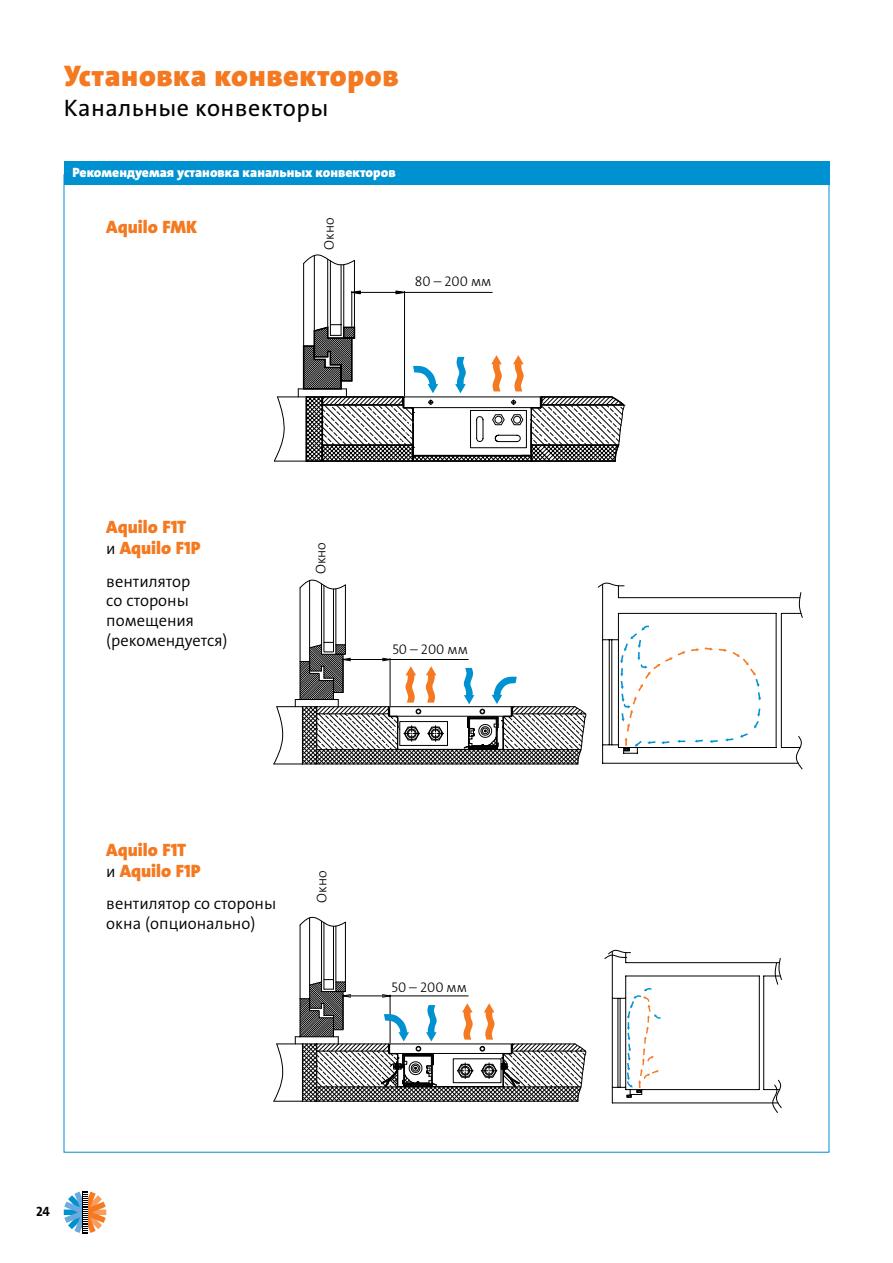
<style>
.page{position:relative;width:893px;height:1263px;background:#fff}
.page>*{position:absolute;margin:0;border:0;box-sizing:border-box;transform-origin:0 0}
.t1{font:900 30px "The Sans LP9";letter-spacing:.02em;color:#f47920}
.t2{font:24px "The Sans LP5 Plain";letter-spacing:.02em;color:#000}
.t3{font:900 18px/21px "The Sans LP9";color:#f47920}
.t4{font:16.5px/19.8px "The Sans LP4 Se Lig";color:#000}
.t5{font:14.1px "The Sans LP3 Lig";color:#000}
.t6{font:900 13.5px "The Sans LP9";color:#fff}
.t7{font:13.5px "The Sans LP7 Bld";color:#000}
.s1{font-family:"The Sans LP4 Se Lig";font-weight:400;font-size:16.5px;color:#000}
</style>
<div class="page">
<svg style="left:64px;top:1191px;width:42px;height:42px"></svg>
<div style="left:64px;top:162px;width:765px;height:23px;background:#0091d1"></div>
<svg style="left:303px;top:254px;width:52px;height:12px"></svg>
<hr style="left:352px;top:291px;width:1px;height:35px;background:#000">
<hr style="left:404px;top:291px;width:1px;height:105px;background:#000">
<hr style="left:360px;top:292px;width:36px;height:1px;background:#000">
<hr style="left:405px;top:292px;width:87px;height:1px;background:#000">
<svg style="left:351px;top:291px;width:10px;height:3px"></svg>
<svg style="left:396px;top:291px;width:8px;height:3px"></svg>
<hr style="left:341px;top:265px;width:1px;height:70px;background:#000">
<hr style="left:330px;top:261px;width:1px;height:74px;background:#000">
<hr style="left:327px;top:259px;width:1px;height:68px;background:#000">
<hr style="left:354px;top:260px;width:1px;height:67px;background:#000">
<hr style="left:343px;top:265px;width:1px;height:62px;background:#000">
<hr style="left:314px;top:255px;width:1px;height:76px;background:#000">
<hr style="left:303px;top:263px;width:1px;height:83px;background:#000">
<svg style="left:274px;top:324px;width:352px;height:138px"></svg>
<hr style="left:618px;top:613px;width:1px;height:134px;background:#000">
<hr style="left:776px;top:613px;width:1px;height:134px;background:#000">
<hr style="left:781px;top:613px;width:1px;height:134px;background:#000">
<hr style="left:602px;top:584px;width:1px;height:179px;background:#000">
<hr style="left:618px;top:747px;width:158px;height:1px;background:#000">
<hr style="left:618px;top:613px;width:158px;height:1px;background:#000">
<hr style="left:618px;top:597px;width:182px;height:1px;background:#000">
<hr style="left:603px;top:763px;width:195px;height:1px;background:#000">
<hr style="left:609px;top:640px;width:1px;height:105px;background:#000">
<hr style="left:611px;top:640px;width:1px;height:105px;background:#000">
<svg style="left:598px;top:583px;width:26px;height:15px"></svg>
<svg style="left:781px;top:592px;width:22px;height:26px"></svg>
<svg style="left:781px;top:736px;width:21px;height:33px"></svg>
<svg style="left:691px;top:648px;width:8px;height:3px"></svg>
<svg style="left:705px;top:647px;width:8px;height:4px"></svg>
<svg style="left:719px;top:649px;width:42px;height:51px"></svg>
<svg style="left:754px;top:708px;width:6px;height:20px"></svg>
<svg style="left:740px;top:733px;width:8px;height:4px"></svg>
<svg style="left:725px;top:738px;width:8px;height:3px"></svg>
<svg style="left:709px;top:740px;width:9px;height:3px"></svg>
<svg style="left:695px;top:739px;width:8px;height:4px"></svg>
<svg style="left:677px;top:740px;width:8px;height:3px"></svg>
<svg style="left:661px;top:741px;width:8px;height:3px"></svg>
<svg style="left:603px;top:737px;width:52px;height:17px"></svg>
<svg style="left:603px;top:626px;width:82px;height:105px"></svg>
<svg style="left:273px;top:580px;width:313px;height:184px"></svg>
<hr style="left:625px;top:976px;width:1px;height:113px;background:#000">
<hr style="left:759px;top:976px;width:1px;height:113px;background:#000">
<hr style="left:763px;top:976px;width:1px;height:113px;background:#000">
<hr style="left:612px;top:951px;width:1px;height:152px;background:#000">
<hr style="left:626px;top:1089px;width:133px;height:1px;background:#000">
<hr style="left:626px;top:976px;width:133px;height:1px;background:#000">
<hr style="left:626px;top:962px;width:153px;height:1px;background:#000">
<hr style="left:612px;top:1103px;width:166px;height:1px;background:#000">
<svg style="left:300px;top:917px;width:46px;height:9px"></svg>
<hr style="left:333px;top:926px;width:1px;height:63px;background:#000">
<hr style="left:323px;top:922px;width:1px;height:67px;background:#000">
<hr style="left:321px;top:921px;width:1px;height:61px;background:#000">
<hr style="left:345px;top:922px;width:1px;height:60px;background:#000">
<hr style="left:335px;top:926px;width:1px;height:56px;background:#000">
<hr style="left:309px;top:918px;width:1px;height:67px;background:#000">
<hr style="left:300px;top:925px;width:1px;height:74px;background:#000">
<svg style="left:604px;top:950px;width:27px;height:13px"></svg>
<svg style="left:764px;top:958px;width:18px;height:26px"></svg>
<svg style="left:764px;top:1080px;width:17px;height:33px"></svg>
<svg style="left:612px;top:988px;width:49px;height:109px"></svg>
<svg style="left:274px;top:979px;width:312px;height:123px"></svg>
<h1 class="t1" style="left:64px;top:57px;width:336px">Установка конвекторов</h1>
<h2 class="t2" style="left:64px;top:92px;width:266px">Канальные конвекторы</h2>
<p class="t6" style="left:72px;top:163px;width:325px">Рекомендуемая установка канальных конвекторов</p>
<p class="t5" style="left:321px;top:250px;width:34px;rotate:-90deg">Окно</p>
<p class="t3" style="left:106px;top:216px;width:92px">Aquilo FMK</p>
<p class="t5" style="left:415px;top:272px;width:78px">80 – 200 мм</p>
<p class="t3" style="left:106px;top:517px;width:96px">Aquilo F1T<br><span class="s1">и</span> Aquilo F1P</p>
<p class="t4" style="left:106px;top:571px;width:123px">вентилятор<br>со стороны помещения (рекомендуется)</p>
<p class="t5" style="left:312px;top:574px;width:34px;rotate:-90deg">Окно</p>
<p class="t5" style="left:392px;top:640px;width:77px">50 – 200 мм</p>
<p class="t3" style="left:106px;top:839px;width:96px">Aquilo F1T<br><span class="s1">и</span> Aquilo F1P</p>
<p class="t4" style="left:106px;top:894px;width:172px">вентилятор со стороны окна (опционально)</p>
<p class="t5" style="left:313px;top:903px;width:34px;rotate:-90deg">Окно</p>
<p class="t5" style="left:391px;top:978px;width:77px">50 – 200 мм</p>
<p class="t7" style="left:36px;top:1202px;width:15px">24</p>
</div>
